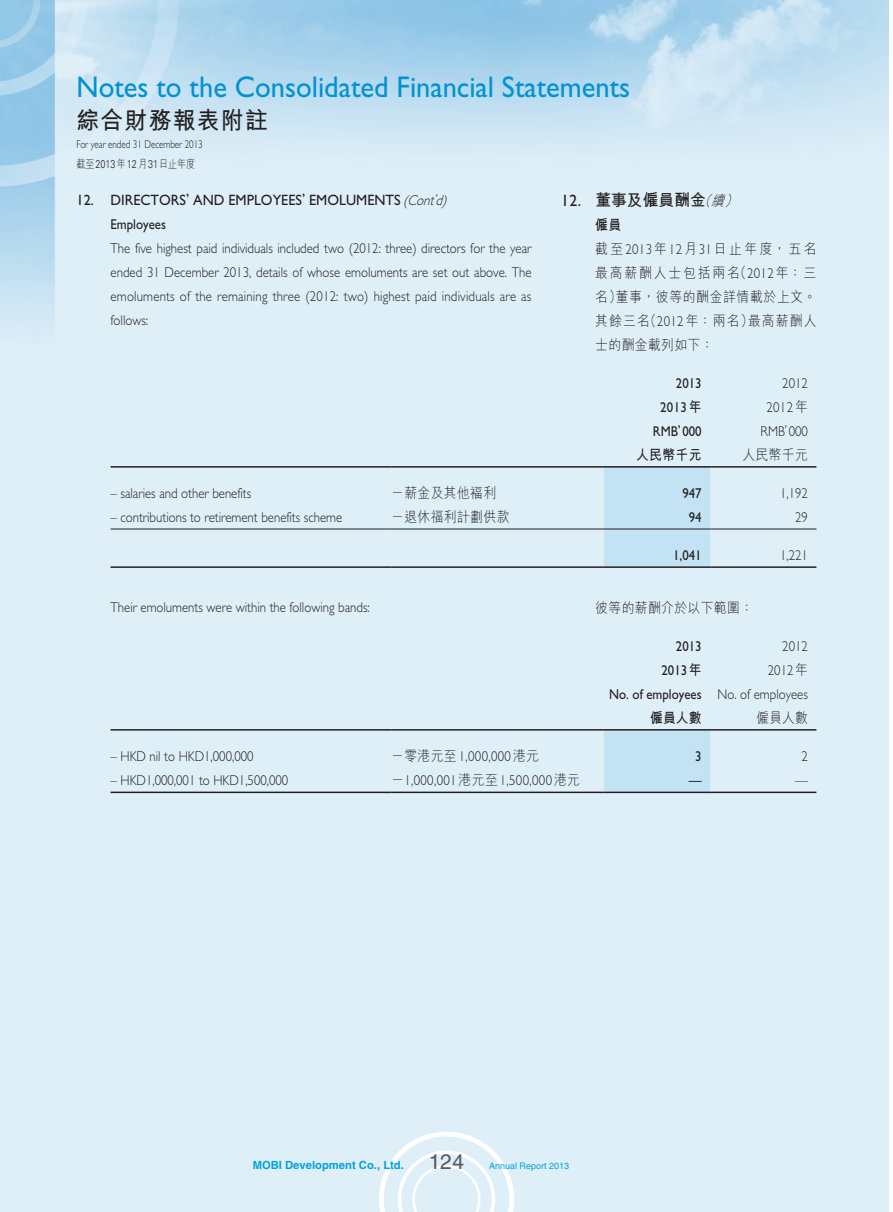
<style>
.page{position:relative;width:893px;height:1212px;background:#fff}
.page>*{position:absolute;margin:0;border:0;box-sizing:border-box;transform-origin:0 0}
.t1{font:30px "Gill Sans Std";color:#0093d0;scale:.95 1}
.t2{font:700 24px "M Hei HK";letter-spacing:.055em;color:#231f20;scale:.95 1}
._8__標題_C{font:700 16.5px "M Hei HK";letter-spacing:.01em;color:#231f20;scale:.95 1}
._3__標題{font:15px "Gill Sans Std";color:#231f20;scale:.95 1}
._1__內文{font:300 14.25px/24px "Gill Sans Std";color:#231f20;text-align:justify;scale:.9 1}
._6__內文-C{font:300 14.25px/24px "M Hei HK";letter-spacing:.03em;color:#231f20;text-align:justify;scale:.9 1}
._1__內文-2{font:14.25px "Gill Sans Std";color:#231f20;scale:.9 1}
._6__內文-C-2{font:300 14.25px "Gill Sans Std";letter-spacing:.03em;color:#231f20;scale:.9 1}
._4__副標題{font:14.25px "Gill Sans Std";color:#231f20;scale:.9 1}
._6__內文-C-3{font:14.25px "Gill Sans Std";color:#231f20;scale:.9 1}
._6__內文-C-4{font:700 14.25px "M Hei HK";letter-spacing:.03em;color:#231f20;scale:.9 1}
._1__內文-3{font:700 14.25px "M Hei HK";color:#231f20;scale:.9 1}
._1__內文-4{font:300 14.25px "M Hei HK";color:#231f20;scale:.9 1}
._9__副標題-C{font:700 14.25px "M Hei HK";color:#231f20;scale:.9 1}
.t3{font:700 11.25px "Helvetica LT Std";color:#00a3d9}
.t4{font:300 11.25px "Gill Sans Std";color:#231f20;scale:.8 1}
.t5{font:300 11.25px "M Hei HK";color:#231f20;scale:.8 1}
.t6{font:9px "Helvetica LT Std";color:#00a3d9}
.s1{font-family:"Univers LT Std"}
.s2{font-weight:300;font-style:italic;font-size:14.25px}
.s3{font-family:"Gill Sans Std";font-weight:400}
.s4{font-family:"Gill Sans Std"}
.s5{font-family:"M Hei HK";font-weight:700}
.s6{font-family:"M Hei HK"}
.s7{font-weight:400;font-size:21px;color:#57585a}
</style>
<div class="page">
<div style="left:0;top:0;width:889px;height:1212px;background:#dfeff8"></div>
<img style="left:0;top:0;width:889px;height:530px">
<svg style="left:379px;top:1131px;width:135px;height:81px"></svg>
<div style="left:604px;top:468px;width:106px;height:98px;background:#c3e2f3"></div>
<hr style="left:111px;top:466px;width:280px;height:2px;background:#231f20">
<hr style="left:391px;top:466px;width:213px;height:2px;background:#231f20">
<hr style="left:604px;top:466px;width:106px;height:2px;background:#231f20">
<hr style="left:710px;top:466px;width:106px;height:2px;background:#231f20">
<hr style="left:111px;top:529px;width:280px;height:1px;background:#231f20">
<hr style="left:391px;top:529px;width:213px;height:1px;background:#231f20">
<hr style="left:604px;top:529px;width:106px;height:1px;background:#231f20">
<hr style="left:710px;top:529px;width:106px;height:1px;background:#231f20">
<hr style="left:111px;top:566px;width:280px;height:2px;background:#231f20">
<hr style="left:391px;top:566px;width:213px;height:2px;background:#231f20">
<hr style="left:604px;top:566px;width:106px;height:2px;background:#231f20">
<hr style="left:710px;top:566px;width:106px;height:2px;background:#231f20">
<div style="left:604px;top:730px;width:106px;height:61px;background:#c3e2f3"></div>
<hr style="left:111px;top:729px;width:280px;height:1px;background:#231f20">
<hr style="left:391px;top:729px;width:213px;height:1px;background:#231f20">
<hr style="left:604px;top:729px;width:106px;height:1px;background:#231f20">
<hr style="left:710px;top:729px;width:106px;height:1px;background:#231f20">
<hr style="left:111px;top:791px;width:280px;height:2px;background:#231f20">
<hr style="left:391px;top:791px;width:213px;height:2px;background:#231f20">
<hr style="left:604px;top:791px;width:106px;height:2px;background:#231f20">
<hr style="left:710px;top:791px;width:106px;height:2px;background:#231f20">
<h1 class="t1" style="left:76px;top:70px;width:584px">Notes to the Consolidated Financial Statements</h1>
<h2 class="t2" style="left:76px;top:102px;width:203px">綜合財務報表附註</h2>
<p class="t4" style="left:76px;top:138px;width:159px">For year ended 31 December 2013</p>
<p class="t5" style="left:76px;top:158px;width:150px">截至<span class="s1">2013</span>年<span class="s1">12</span>月<span class="s1">31</span>日止年度</p>
<p class="_3__標題" style="left:77px;top:191px;width:395px">12. DIRECTORS’ AND EMPLOYEES’ EMOLUMENTS <span class="s2">(Cont’d)</span></p>
<p class="_4__副標題" style="left:111px;top:216px;width:63px">Employees</p>
<p class="_1__內文" style="left:111px;top:236px;width:469px">The five highest paid individuals included two (2012: three) directors for the year ended 31 December 2013, details of whose emoluments are set out above. The emoluments of the remaining three (2012: two) highest paid individuals are as follows:</p>
<p class="_8__標題_C" style="left:561px;top:188px;width:191px"><span class="s3">12.</span> 董事及僱員酬金<span class="s2">（續）</span></p>
<p class="_9__副標題-C" style="left:595px;top:214px;width:30px">僱員</p>
<p class="_6__內文-C" style="left:595px;top:237px;width:247px">截至<span class="s4">2013</span>年<span class="s4">12</span>月<span class="s4">31</span>日止年度，五名最高薪酬人士包括兩名（<span class="s4">2012</span>年：三名）董事，彼等的酬金詳情載於上文。其餘三名（<span class="s4">2012</span>年：兩名）最高薪酬人士的酬金載列如下：</p>
<p class="_1__內文-2" style="left:676px;top:375px;width:30px">2013</p>
<p class="_1__內文" style="left:782px;top:371px;width:30px">2012</p>
<p class="_6__內文-C-3" style="left:660px;top:399px;width:48px">2013<span class="s5">年</span></p>
<p class="_6__內文-C-2" style="left:766px;top:399px;width:48px">2012<span class="s6">年</span></p>
<p class="_1__內文-2" style="left:653px;top:423px;width:56px">RMB’000</p>
<p class="_1__內文" style="left:761px;top:419px;width:54px">RMB’000</p>
<p class="_6__內文-C-4" style="left:636px;top:444px;width:74px">人民幣千元</p>
<p class="_6__內文-C" style="left:742px;top:442px;width:74px">人民幣千元</p>
<p class="_1__內文" style="left:111px;top:482px;width:158px">– salaries and other benefits</p>
<p class="_6__內文-C" style="left:391px;top:481px;width:118px">－薪金及其他褔利</p>
<p class="_1__內文-2" style="left:682px;top:485px;width:23px">947</p>
<p class="_1__內文" style="left:780px;top:482px;width:33px">1,192</p>
<p class="_1__內文" style="left:111px;top:506px;width:259px">– contributions to retirement benefits scheme</p>
<p class="_6__內文-C" style="left:391px;top:505px;width:133px">－退休福利計劃供款</p>
<p class="_1__內文-2" style="left:689px;top:509px;width:16px">94</p>
<p class="_1__內文" style="left:795px;top:506px;width:16px">29</p>
<p class="_1__內文-2" style="left:673px;top:547px;width:33px">1,041</p>
<p class="_1__內文" style="left:780px;top:543px;width:33px">1,221</p>
<p class="_1__內文" style="left:111px;top:595px;width:290px">Their emoluments were within the following bands:</p>
<p class="_6__內文-C" style="left:595px;top:595px;width:177px">彼等的薪酬介於以下範圍：</p>
<p class="_1__內文-2" style="left:676px;top:638px;width:30px">2013</p>
<p class="_1__內文" style="left:782px;top:634px;width:30px">2012</p>
<p class="_1__內文-2" style="left:661px;top:662px;width:46px">2013<span class="s5">年</span></p>
<p class="_1__內文" style="left:768px;top:658px;width:46px">2012<span class="s6">年</span></p>
<p class="_1__內文-2" style="left:609px;top:686px;width:104px">No. of employees</p>
<p class="_1__內文" style="left:717px;top:682px;width:102px">No. of employees</p>
<p class="_1__內文-3" style="left:650px;top:707px;width:58px">僱員人數</p>
<p class="_1__內文-4" style="left:757px;top:710px;width:59px">僱員人數</p>
<p class="_1__內文" style="left:111px;top:745px;width:160px">– HKD nil to HKD1,000,000</p>
<p class="_6__內文-C-2" style="left:391px;top:748px;width:166px"><span class="s6">－零港元至</span>1,000,000<span class="s6">港元</span></p>
<p class="_1__內文-2" style="left:695px;top:748px;width:9px">3</p>
<p class="_1__內文" style="left:801px;top:745px;width:9px">2</p>
<p class="_1__內文" style="left:111px;top:769px;width:199px">– HKD1,000,001 to HKD1,500,000</p>
<p class="_6__內文-C-2" style="left:391px;top:772px;width:211px"><span class="s6">－</span>1,000,001<span class="s6">港元至</span>1,500,000<span class="s6">港元</span></p>
<p class="_1__內文-2" style="left:689px;top:771px;width:16px">—</p>
<p class="_1__內文" style="left:795px;top:768px;width:16px">—</p>
<p class="t3" style="left:253px;top:1158px;width:213px">MOBI Development Co., Ltd. <span class="s7">124</span></p>
<p class="t6" style="left:489px;top:1161px;width:82px">Annual Report 2013</p>
</div>
